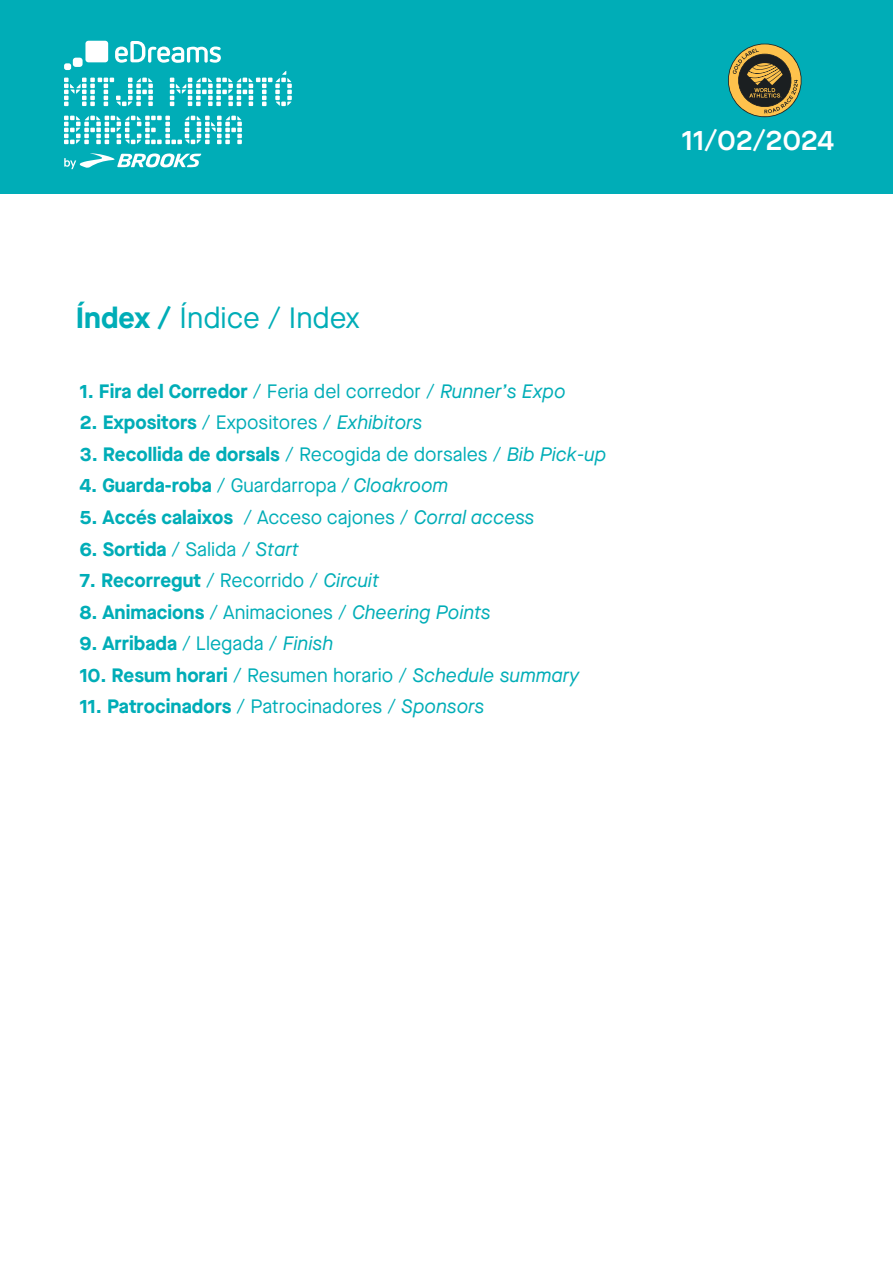
<style>
.page{position:relative;width:893px;height:1263px;background:#fff}
.page>*{position:absolute;margin:0;border:0;box-sizing:border-box;transform-origin:0 0}
.t1{font:29.4px "Maison Neue";color:#00adb7}
.t2{font:600 28.2px "Maison Neue";color:#fff}
.t3{font:700 19.35px "Maison Neue";color:#00adb7}
.t4{font:19.35px "Maison Neue";color:#00adb7}
.t5{font:italic 19.35px "Maison Neue";color:#00adb7}
.s1{font-weight:700}
.s2{font-style:italic}
.s3{font-weight:400}
.s4{font-weight:400;font-style:italic}
.s5{font-weight:700;font-style:normal}
.s6{font-style:normal}
</style>
<div class="page">
<div style="left:0;top:0;width:893px;height:193px;background:#00adb7"></div>
<svg style="left:64px;top:78px;width:89px;height:28px"></svg>
<svg style="left:170px;top:71px;width:122px;height:35px"></svg>
<svg style="left:64px;top:116px;width:178px;height:28px"></svg>
<svg style="left:64px;top:41px;width:44px;height:29px"></svg>
<svg style="left:115px;top:41px;width:106px;height:22px"></svg>
<svg style="left:64px;top:153px;width:137px;height:16px"></svg>
<svg style="left:728px;top:43px;width:74px;height:75px"></svg>
<h1 class="t1" style="left:76px;top:298px;width:285px"><span class="s1">Índex /</span> Índice / Index</h1>
<p class="t4" style="left:80px;top:378px;width:487px"><span class="s1">1. Fira del Corredor</span> / Feria del corredor / <span class="s2">Runner’s Expo</span></p>
<p class="t4" style="left:80px;top:410px;width:344px"><span class="s1">2. Expositors</span> / Expositores / <span class="s2">Exhibitors</span></p>
<p class="t3" style="left:80px;top:440px;width:528px">3. Recollida de dorsals <span class="s3">/ Recogida de dorsales /</span> <span class="s4">Bib Pick-up</span></p>
<p class="t3" style="left:80px;top:472px;width:370px">4. Guarda-roba <span class="s3">/ Guardarropa</span> <span class="s4">/ Cloakroom</span></p>
<p class="t3" style="left:80px;top:503px;width:456px">5. Accés calaixos <span class="s3">/ Acceso cajones /</span> <span class="s4">Corral access</span></p>
<p class="t3" style="left:80px;top:535px;width:220px">6. Sortida <span class="s3">/ Salida /</span> <span class="s4">Start</span></p>
<p class="t3" style="left:80px;top:566px;width:301px">7. Recorregut <span class="s3">/ Recorrido /</span> <span class="s4">Circuit</span></p>
<p class="t5" style="left:80px;top:599px;width:413px"><span class="s5">8. Animacions</span> <span class="s6">/ Animaciones /</span> Cheering Points</p>
<p class="t3" style="left:80px;top:629px;width:255px">9. Arribada <span class="s3">/ Llegada /</span> <span class="s4">Finish</span></p>
<p class="t4" style="left:80px;top:662px;width:501px"><span class="s1">10. Resum horari</span> / Resumen horario / <span class="s2">Schedule summary</span></p>
<p class="t3" style="left:80px;top:692px;width:406px">11. Patrocinadors <span class="s3">/ Patrocinadores /</span> <span class="s4">Sponsors</span></p>
<h2 class="t2" style="left:682px;top:120px;width:154px">11/02/2024</h2>
</div>
